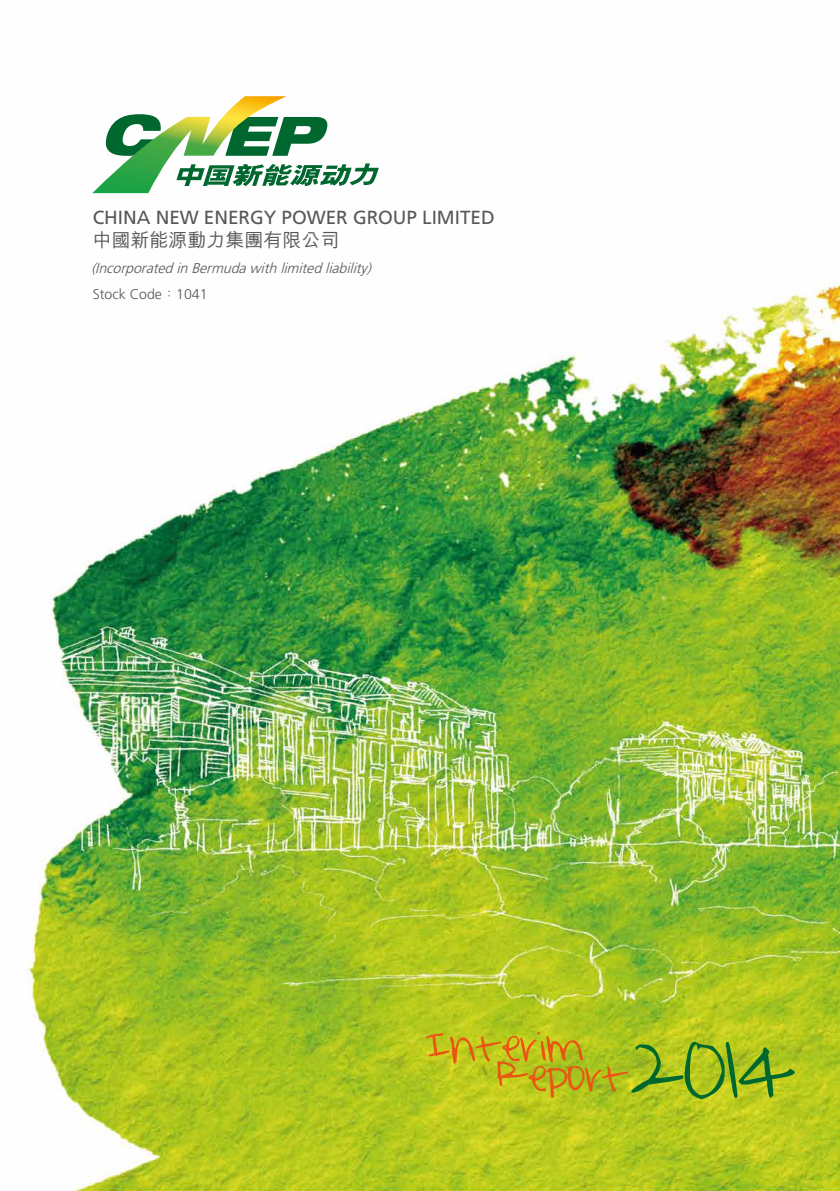
<style>
.page{position:relative;width:840px;height:1191px;background:#fff}
.page>*{position:absolute;margin:0;border:0;box-sizing:border-box;transform-origin:0 0}
.t1{font:30.6px "M Ellyb O0 f O Nt";color:#ea5514}
.t2{font:19px "Frutiger LT Std";letter-spacing:-.005em;color:#595757}
.t3{font:500 19px "M Hei HK";color:#595757}
.t4{font:italic 300 14.2px/25.4px "Frutiger LT Std";color:#595757}
.s1{font-style:normal}
.s2{font-family:"M Hei HK";font-style:normal}
.s3{font-size:56.8px;color:#00672e}
</style>
<div class="page">
<img style="left:27px;top:167px;width:812px;height:1024px">
<svg style="left:92px;top:96px;width:286px;height:97px"></svg>
<svg style="left:425px;top:1031px;width:157px;height:33px;background:#c4b41b"></svg>
<h2 class="t2" style="left:93px;top:206px;width:403px">CHINA NEW ENERGY POWER GROUP LIMITED</h2>
<h2 class="t3" style="left:93px;top:226px;width:248px">中國新能源動力集團有限公司</h2>
<p class="t4" style="left:91px;top:256px;width:285px">(IncorporatedinBermudawithlimitedliability)<br><span class="s1">Stock Code</span><span class="s2">：</span><span class="s1">1041</span></p>
<h1 class="t1" style="left:497px;top:1059px;width:300px">REPORT<span class="s3">2014</span></h1>
</div>
